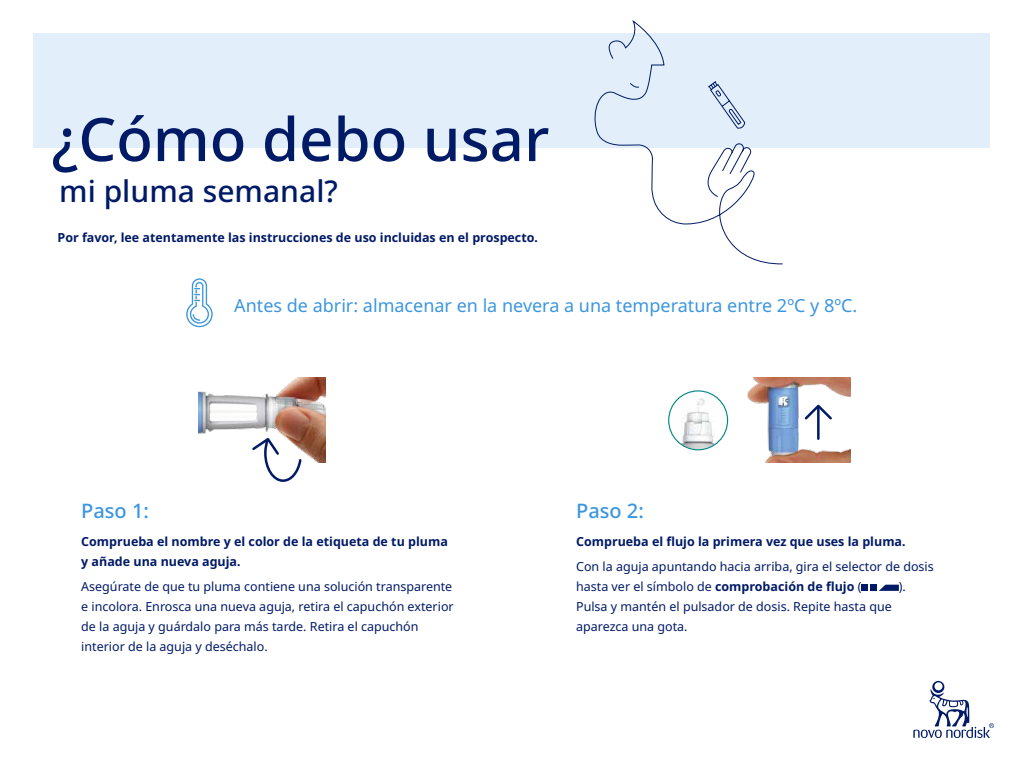
<style>
.page{position:relative;width:1024px;height:768px;background:#fff}
.page>*{position:absolute;margin:0;border:0;box-sizing:border-box;transform-origin:0 0}
.t1{font:500 60px "Apis";color:#001a66}
.t2{font:500 30px "Apis";color:#001a66}
.t3{font:500 20px "Apis";color:#3b96de}
.t4{font:18px "Apis";color:#3b96de}
.t5{font:12.5px/20px "Apis";color:#001a66}
.t6{font:700 12.5px/20px "Apis";color:#001a66}
.s1{font-weight:700}
</style>
<div class="page">
<svg style="left:913px;top:681px;width:81px;height:57px"></svg>
<div style="left:34px;top:34px;width:956px;height:114px;background:#e2effa"></div>
<svg style="left:186px;top:278px;width:27px;height:49px"></svg>
<img style="left:198px;top:377px;width:127px;height:85px">
<svg style="left:250px;top:436px;width:53px;height:46px"></svg>
<svg style="left:862px;top:585px;width:6px;height:6px"></svg>
<div style="left:870px;top:585px;width:7px;height:6px;background:#001a66"></div>
<svg style="left:879px;top:585px;width:20px;height:6px"></svg>
<img style="left:668px;top:389px;width:60px;height:60px;border-radius:30px">
<div style="left:668px;top:390px;width:60px;height:60px;border:1px solid #008782;border-radius:50%"></div>
<img style="left:723px;top:377px;width:128px;height:85px">
<hr style="left:817px;top:407px;width:3px;height:32px;background:#001a66">
<svg style="left:802px;top:402px;width:32px;height:20px"></svg>
<svg style="left:589px;top:21px;width:195px;height:244px"></svg>
<h1 class="t1" style="left:52px;top:97px;width:500px">¿Cómo debo usar</h1>
<h2 class="t2" style="left:59px;top:170px;width:280px">mi pluma semanal?</h2>
<p class="t6" style="left:58px;top:228px;width:482px">Por favor, lee atentamente las instrucciones de uso incluidas en el prospecto.</p>
<h3 class="t4" style="left:234px;top:293px;width:625px">Antes de abrir: almacenar en la nevera a una temperatura entre 2ºC y 8ºC.</h3>
<h3 class="t3" style="left:81px;top:497px;width:69px">Paso 1:</h3>
<p class="t6" style="left:81px;top:532px;width:368px">Comprueba el nombre y el color de la etiqueta de tu pluma y añade una nueva aguja.</p>
<p class="t5" style="left:81px;top:577px;width:374px">Asegúrate de que tu pluma contiene una solución transparente e incolora. Enrosca una nueva aguja, retira el capuchón exterior de la aguja y guárdalo para más tarde. Retira el capuchón interior de la aguja y deséchalo.</p>
<h3 class="t3" style="left:576px;top:497px;width:69px">Paso 2:</h3>
<p class="t6" style="left:576px;top:532px;width:331px">Comprueba el flujo la primera vez que uses la pluma.</p>
<p class="t5" style="left:576px;top:557px;width:359px">Con la aguja apuntando hacia arriba, gira el selector de dosis hasta ver el símbolo de <span class="s1">comprobación de flujo</span> (</p>
<p class="t5" style="left:899px;top:577px;width:9px">).</p>
<p class="t5" style="left:576px;top:597px;width:317px">Pulsa y mantén el pulsador de dosis. Repite hasta que aparezca una gota.</p>
</div>
